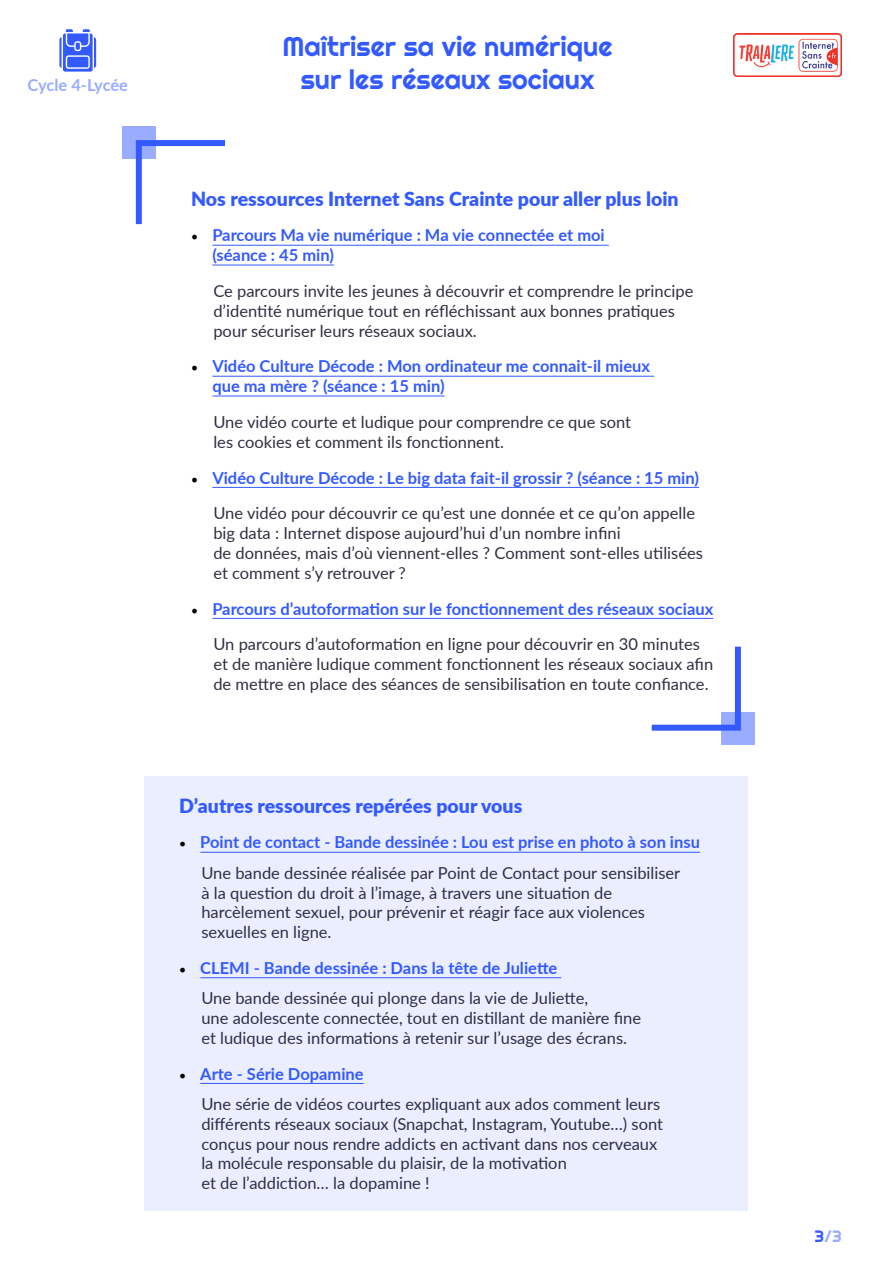
<style>
.page{position:relative;width:893px;height:1263px;background:#fff}
.page>*{position:absolute;margin:0;border:0;box-sizing:border-box;transform-origin:0 0}
.t1{font:27px/32.4px "Righteous";color:#335aff;text-align:center}
.t2{font:900 19.5px "Lato";color:#335aff}
.t3{font:16.5px/19.8px "Lato";color:#2f2f42}
.t4{font:700 16.5px/19.8px "Lato";color:#335aff}
.t5{font:700 16.5px "Lato";letter-spacing:-.01em;color:#99acff}
.t6{font:16.5px "Righteous";color:#99acff}
.s1{font-family:"Minion Pro";font-weight:400;font-size:18px;color:#000}
.s2{font-family:"Minion Pro";font-size:18px;color:#000}
.s3{font-weight:700;color:#335aff}
.s4{color:#335aff}
</style>
<div class="page">
<img style="left:734px;top:34px;width:108px;height:42px">
<svg style="left:59px;top:29px;width:37px;height:43px"></svg>
<hr style="left:212px;top:376px;width:442px;height:1px;background:#335aff">
<hr style="left:212px;top:396px;width:233px;height:1px;background:#335aff">
<hr style="left:212px;top:487px;width:487px;height:1px;background:#335aff">
<hr style="left:212px;top:618px;width:501px;height:1px;background:#335aff">
<hr style="left:212px;top:245px;width:397px;height:1px;background:#335aff">
<hr style="left:212px;top:265px;width:122px;height:1px;background:#335aff">
<div style="left:721px;top:712px;width:33px;height:32px;background:#99acff"></div>
<svg style="left:651px;top:646px;width:90px;height:85px"></svg>
<div style="left:123px;top:127px;width:33px;height:32px;background:#99acff"></div>
<svg style="left:135px;top:140px;width:91px;height:85px"></svg>
<div style="left:145px;top:776px;width:603px;height:435px;background:#ebeeff"></div>
<hr style="left:200px;top:977px;width:361px;height:1px;background:#335aff">
<hr style="left:200px;top:852px;width:500px;height:1px;background:#335aff">
<hr style="left:200px;top:1083px;width:164px;height:1px;background:#335aff">
<p class="t5" style="left:27px;top:73px;width:102px">Cycle 4-Lycée</p>
<h1 class="t1" style="left:282px;top:30px;width:332px">Maîtriser sa vie numérique sur les réseaux sociaux</h1>
<p class="t2" style="left:191px;top:184px;width:489px">Nos ressources Internet Sans Crainte pour aller plus loin</p>
<p class="t4" style="left:212px;top:225px;width:394px;text-indent:-21px"><span class="s1">•</span> Parcours Ma vie numérique : Ma vie connectée et moi (séance : 45 min)</p>
<p class="t3" style="left:213px;top:280px;width:482px">Ce parcours invite les jeunes à découvrir et comprendre le principe d’identité numérique tout en réfléchissant aux bonnes pratiques pour sécuriser leurs réseaux sociaux.</p>
<p class="t4" style="left:212px;top:356px;width:439px;text-indent:-21px"><span class="s1">•</span> Vidéo Culture Décode : Mon ordinateur me connait-il mieux que ma mère ? (séance : 15 min)</p>
<p class="t3" style="left:213px;top:411px;width:419px">Une vidéo courte et ludique pour comprendre ce que sont les cookies et comment ils fonctionnent.</p>
<p class="t4" style="left:191px;top:467px;width:509px"><span class="s1">•</span> Vidéo Culture Décode : Le big data fait-il grossir ? (séance : 15 min)</p>
<p class="t3" style="left:213px;top:503px;width:491px">Une vidéo pour découvrir ce qu’est une donnée et ce qu’on appelle big data : Internet dispose aujourd’hui d’un nombre infini<br>de données, mais d’où viennent-elles ? Comment sont-elles utilisées et comment s’y retrouver ?</p>
<p class="t4" style="left:191px;top:598px;width:524px"><span class="s1">•</span> Parcours d’autoformation sur le fonctionnement des réseaux sociaux</p>
<p class="t3" style="left:213px;top:634px;width:501px">Un parcours d’autoformation en ligne pour découvrir en 30 minutes et de manière ludique comment fonctionnent les réseaux sociaux afin de mettre en place des séances de sensibilisation en toute confiance.</p>
<p class="t2" style="left:179px;top:791px;width:345px">D’autres ressources repérées pour vous</p>
<p class="t3" style="left:179px;top:827px;width:522px;line-height:30.3px;text-align:center"><span class="s2">•</span> <span class="s3">Point de contact - Bande dessinée : Lou est prise en photo à son insu<br></span>Une bande dessinée réalisée par Point de Contact pour sensibiliser</p>
<p class="t3" style="left:201px;top:882px;width:445px">à la question du droit à l’image, à travers une situation de harcèlement sexuel, pour prévenir et réagir face aux violences sexuelles en ligne.</p>
<p class="t3" style="left:201px;top:952px;width:388px;line-height:30.3px;text-indent:-22px"><span class="s2">•</span> <span class="s3">CLEMI - Bande dessinée : Dans la tête de Juliette<br></span>Une bande dessinée qui plonge dans la vie de Juliette,</p>
<p class="t3" style="left:201px;top:1007px;width:441px">une adolescente connectée, tout en distillant de manière fine et ludique des informations à retenir sur l’usage des écrans.</p>
<p class="t3" style="left:201px;top:1058px;width:460px;line-height:30.3px;text-indent:-22px"><span class="s2">•</span> <span class="s3">Arte - Série Dopamine<br></span>Une série de vidéos courtes expliquant aux ados comment leurs</p>
<p class="t3" style="left:201px;top:1113px;width:463px">différents réseaux sociaux (Snapchat, Instagram, Youtube…) sont conçus pour nous rendre addicts en activant dans nos cerveaux la molécule responsable du plaisir, de la motivation<br>et de l’addiction… la dopamine !</p>
<p class="t6" style="left:814px;top:1226px;width:29px"><span class="s4">3</span>/3</p>
</div>
